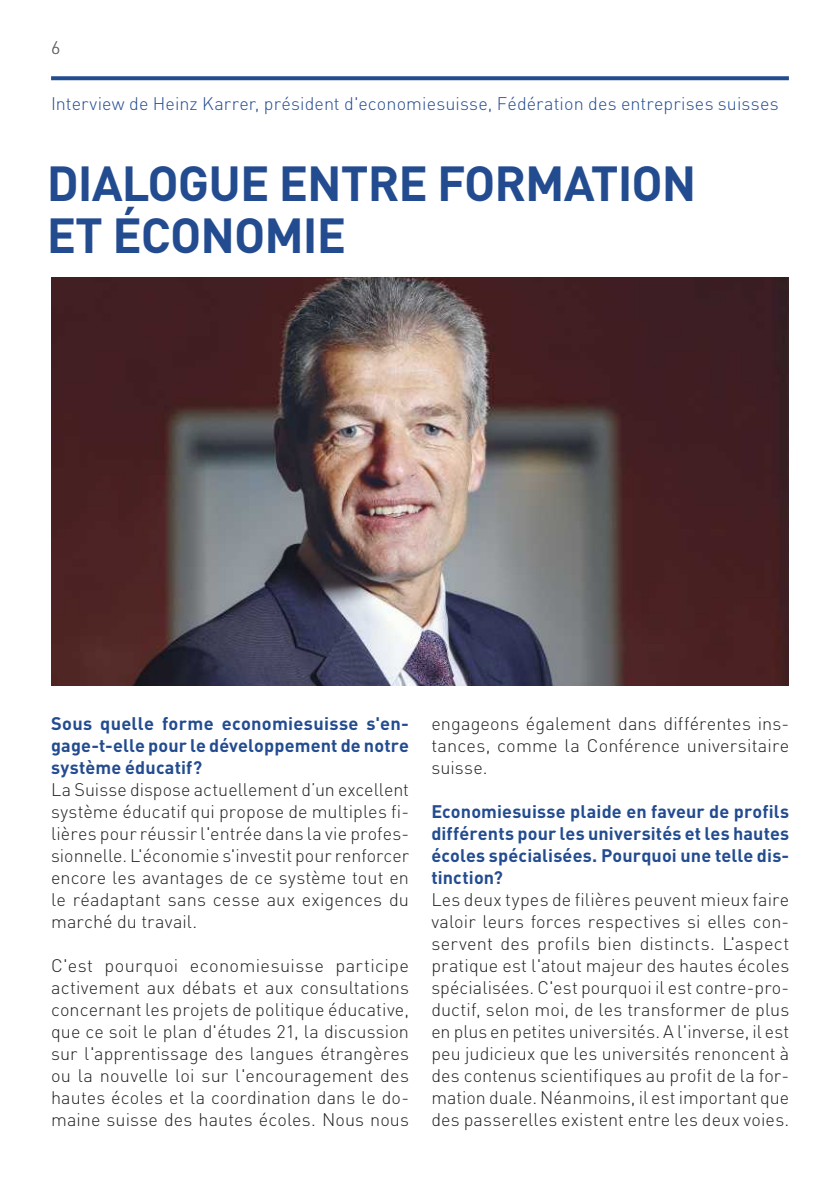
<style>
.page{position:relative;width:840px;height:1191px;background:#fff}
.page>*{position:absolute;margin:0;border:0;box-sizing:border-box;transform-origin:0 0}
.t1{font:700 48.6px/52px "DIN";letter-spacing:-.02em;color:#234c90}
.t2{font:300 18px/22px "DIN";letter-spacing:.005em;color:#222221;text-align:justify}
.t3{font:700 18px/22px "DIN";letter-spacing:.01em;color:#234c90;text-align:justify}
.t4{font:300 18px "DIN";letter-spacing:.005em;color:#234c90}
.t5{font:300 18px "DIN";color:#6f6f6e}
</style>
<div class="page">
<svg style="left:51px;top:76px;width:737px;height:4px;background:#305796"></svg>
<img style="left:51px;top:277px;width:737px;height:408px">
<p class="t5" style="left:51px;top:37px;width:11px">6</p>
<p class="t4" style="left:51px;top:92px;width:728px">Interview de Heinz Karrer, président d'economiesuisse, Fédération des entreprises suisses</p>
<h1 class="t1" style="left:47px;top:156px;width:650px">DIALOGUE ENTRE FORMATION<br>ET ÉCONOMIE</h1>
<p class="t3" style="left:51px;top:711px;width:359px">Sous quelle forme economiesuisse s'en&shy;gage-t-elle pour le développement de notre système éducatif?</p>
<p class="t2" style="left:51px;top:778px;width:359px">La Suisse dispose actuellement d’un excellent système éducatif qui propose de multiples fi&shy;lières pour réussir l'entrée dans la vie profes&shy;sionnelle. L'économie s'investit pour renforcer encore les avantages de ce système tout en le réadaptant sans cesse aux exigences du marché du travail.</p>
<p class="t2" style="left:51px;top:954px;width:359px">C'est pourquoi economiesuisse participe activement aux débats et aux consultations concernant les projets de politique éducative, que ce soit le plan d'études 21, la discussion sur l'apprentissage des langues étrangères ou la nouvelle loi sur l'encouragement des hautes écoles et la coordination dans le do&shy;maine suisse des hautes écoles. Nous nous</p>
<p class="t2" style="left:431px;top:712px;width:359px">engageons également dans différentes ins&shy;tances, comme la Conférence universitaire suisse.</p>
<p class="t3" style="left:431px;top:799px;width:359px">Economiesuisse plaide en faveur de profils différents pour les universités et les hautes écoles spécialisées. Pourquoi une telle dis&shy;tinction?</p>
<p class="t2" style="left:431px;top:888px;width:359px">Les deux types de filières peuvent mieux faire valoir leurs forces respectives si elles con&shy;servent des profils bien distincts. L'aspect pratique est l'atout majeur des hautes écoles spécialisées. C'est pourquoi il est contre-pro&shy;ductif, selon moi, de les transformer de plus en plus en petites universités. A l'inverse, il est peu judicieux que les universités renoncent à des contenus scientifiques au profit de la for&shy;mation duale. Néanmoins, il est important que des passerelles existent entre les deux voies.</p>
</div>
